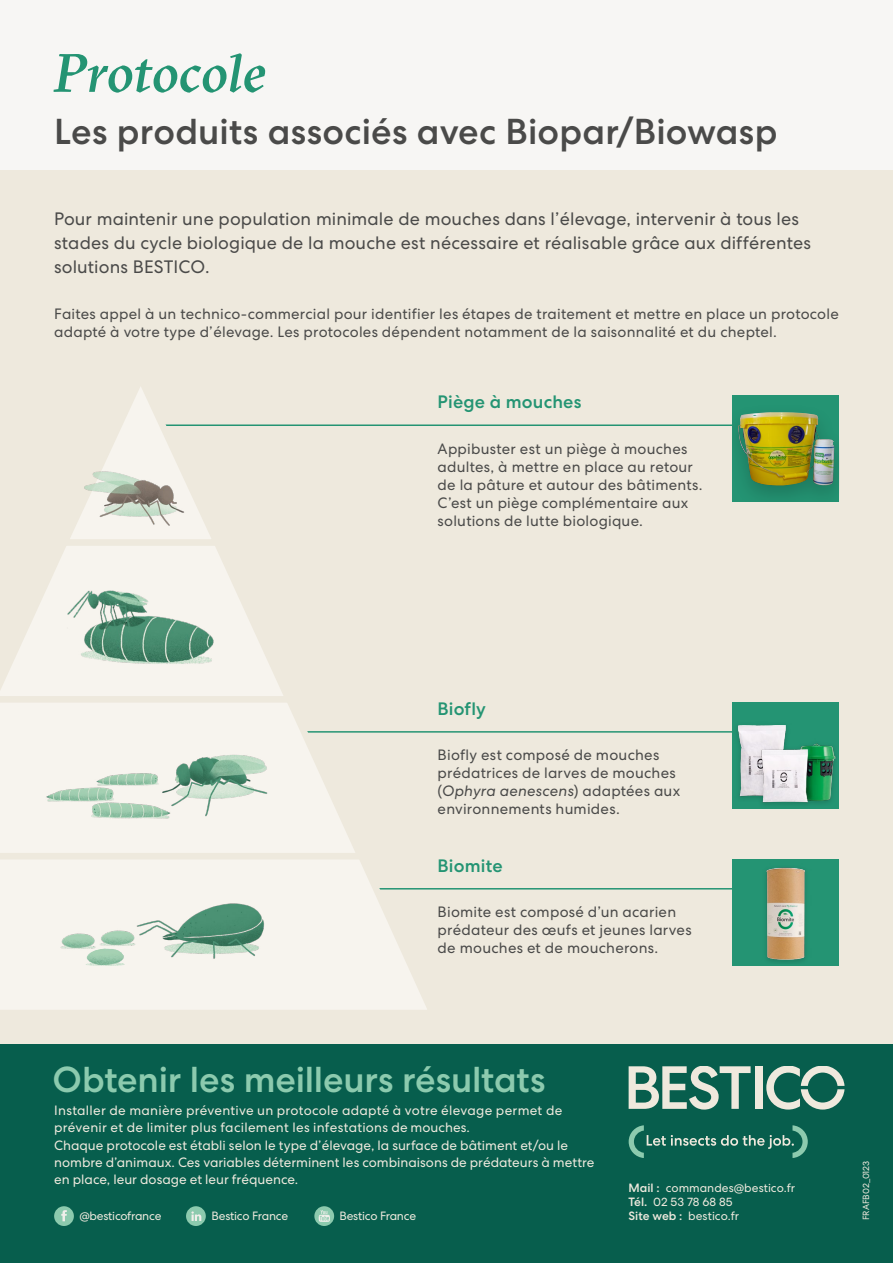
<style>
.page{position:relative;width:893px;height:1263px;background:#f7f6f4}
.page>*{position:absolute;margin:0;border:0;box-sizing:border-box;transform-origin:0 0}
.t1{font:italic 500 54px "GT Sectra";letter-spacing:-.005em;color:#249473}
.t2{font:500 36px "Centra No 2";letter-spacing:.005em;color:#4a4a49}
.t3{font:500 36px "Centra No 2";letter-spacing:-.005em;color:#8ccaae}
.t4{font:18px/24px "Centra No 2";letter-spacing:.005em;color:#4a4a49}
.t5{font:500 18px "Centra No 2";letter-spacing:.01em;color:#249473}
.t6{font:15px/18px "Centra No 2";letter-spacing:.015em;color:#4a4a49}
.t7{font:13.5px/17.2px "Centra No 2";letter-spacing:.005em;color:#eee9dd}
.t8{font:12px/14.4px "Centra No 2";letter-spacing:-.015em;color:#eee9dd}
.t9{font:9px "Centra No 2";color:#eee9dd}
.s1{font-style:italic}
.s2{font-weight:500}
</style>
<div class="page">
<div style="left:0;top:170px;width:893px;height:1093px;background:#eee9dd"></div>
<div style="left:0;top:1045px;width:893px;height:218px;background:#075e4d"></div>
<div style="left:733px;top:859px;width:106px;height:107px;background:#249473"></div>
<div style="left:733px;top:702px;width:106px;height:107px;background:#249473"></div>
<img style="left:766px;top:867px;width:40px;height:95px">
<hr style="left:132px;top:424px;width:653px;height:2px;background:#249473">
<hr style="left:346px;top:888px;width:396px;height:1px;background:#249473">
<hr style="left:273px;top:731px;width:469px;height:2px;background:#249473">
<div style="left:733px;top:395px;width:106px;height:107px;background:#249473"></div>
<div style="left:733px;top:402px;width:106px;height:99px;background:#000;opacity:.2"></div>
<img style="left:737px;top:412px;width:98px;height:74px">
<svg style="left:0;top:863px;width:443px;height:147px"></svg>
<svg style="left:0;top:706px;width:371px;height:157px"></svg>
<svg style="left:0;top:549px;width:288px;height:157px"></svg>
<svg style="left:65px;top:387px;width:162px;height:162px"></svg>
<img style="left:71px;top:451px;width:131px;height:92px">
<img style="left:58px;top:583px;width:166px;height:103px">
<img style="left:86px;top:924px;width:36px;height:19px">
<img style="left:72px;top:943px;width:50px;height:28px">
<img style="left:47px;top:927px;width:68px;height:28px">
<img style="left:122px;top:869px;width:173px;height:122px">
<img style="left:45px;top:775px;width:47px;height:47px">
<img style="left:92px;top:766px;width:50px;height:15px">
<img style="left:75px;top:781px;width:104px;height:47px">
<img style="left:142px;top:726px;width:143px;height:101px">
<svg style="left:629px;top:1066px;width:122px;height:43px"></svg>
<div style="left:755px;top:1066px;width:7px;height:43px;background:#efe9dd"></div>
<svg style="left:766px;top:1066px;width:78px;height:43px"></svg>
<svg style="left:629px;top:1125px;width:179px;height:33px"></svg>
<div style="left:54px;top:1206px;width:20px;height:20px;background:#8ccaae;border-radius:50%"></div>
<svg style="left:61px;top:1210px;width:6px;height:11px"></svg>
<div style="left:186px;top:1206px;width:20px;height:20px;background:#8ccaae;border-radius:50%"></div>
<svg style="left:191px;top:1211px;width:10px;height:10px"></svg>
<div style="left:314px;top:1206px;width:20px;height:20px;background:#8ccaae;border-radius:50%"></div>
<svg style="left:319px;top:1210px;width:11px;height:12px"></svg>
<img style="left:737px;top:725px;width:50px;height:73px">
<img style="left:746px;top:734px;width:90px;height:70px">
<h1 class="t1" style="left:54px;top:44px;width:214px">Protocole</h1>
<h2 class="t2" style="left:54px;top:110px;width:725px">Les produits associés avec Biopar/Biowasp</h2>
<p class="t4" style="left:54px;top:207px;width:758px">Pour maintenir une population minimale de mouches dans l’élevage, intervenir à tous les stades du cycle biologique de la mouche est nécessaire et réalisable grâce aux différentes solutions BESTICO.</p>
<p class="t6" style="left:54px;top:305px;width:786px">Faites appel à un technico-commercial pour identifier les étapes de traitement et mettre en place un protocole adapté à votre type d’élevage. Les protocoles dépendent notamment de la saisonnalité et du cheptel.</p>
<p class="t5" style="left:438px;top:391px;width:145px">Piège à mouches</p>
<p class="t6" style="left:438px;top:439px;width:267px">Appibuster est un piège à mouches adultes, à mettre en place au retour de la pâture et autour des bâtiments.<br>C’est un piège complémentaire aux solutions de lutte biologique.</p>
<p class="t5" style="left:438px;top:698px;width:50px">Biofly</p>
<p class="t6" style="left:438px;top:745px;width:244px">Biofly est composé de mouches prédatrices de larves de mouches (<span class="s1">Ophyra aenescens</span>) adaptées aux environnements humides.</p>
<p class="t5" style="left:438px;top:855px;width:67px">Biomite</p>
<p class="t6" style="left:438px;top:902px;width:256px">Biomite est composé d’un acarien prédateur des œufs et jeunes larves de mouches et de moucherons.</p>
<h2 class="t3" style="left:53px;top:1058px;width:494px">Obtenir les meilleurs résultats</h2>
<p class="t7" style="left:54px;top:1102px;width:542px">Installer de manière préventive un protocole adapté à votre élevage permet de prévenir et de limiter plus facilement les infestations de mouches.<br>Chaque protocole est établi selon le type d’élevage, la surface de bâtiment et/ou le nombre d’animaux. Ces variables déterminent les combinaisons de prédateurs à mettre en place, leur dosage et leur fréquence.</p>
<p class="t8" style="left:629px;top:1180px;width:168px"><span class="s2">Mail :</span> commandes@bestico.fr<br><span class="s2">Tél.</span> 02 53 78 68 85</p>
<p class="t8" style="left:79px;top:1209px;width:84px">@besticofrance</p>
<p class="t8" style="left:211px;top:1209px;width:78px">Bestico France</p>
<p class="t8" style="left:339px;top:1209px;width:78px">Bestico France</p>
<p class="t8" style="left:629px;top:1209px;width:112px"><span class="s2">Site web :</span> bestico.fr</p>
<p class="t9" style="left:861px;top:1220px;width:61px;rotate:-90deg">FRAFB02_0123</p>
</div>
